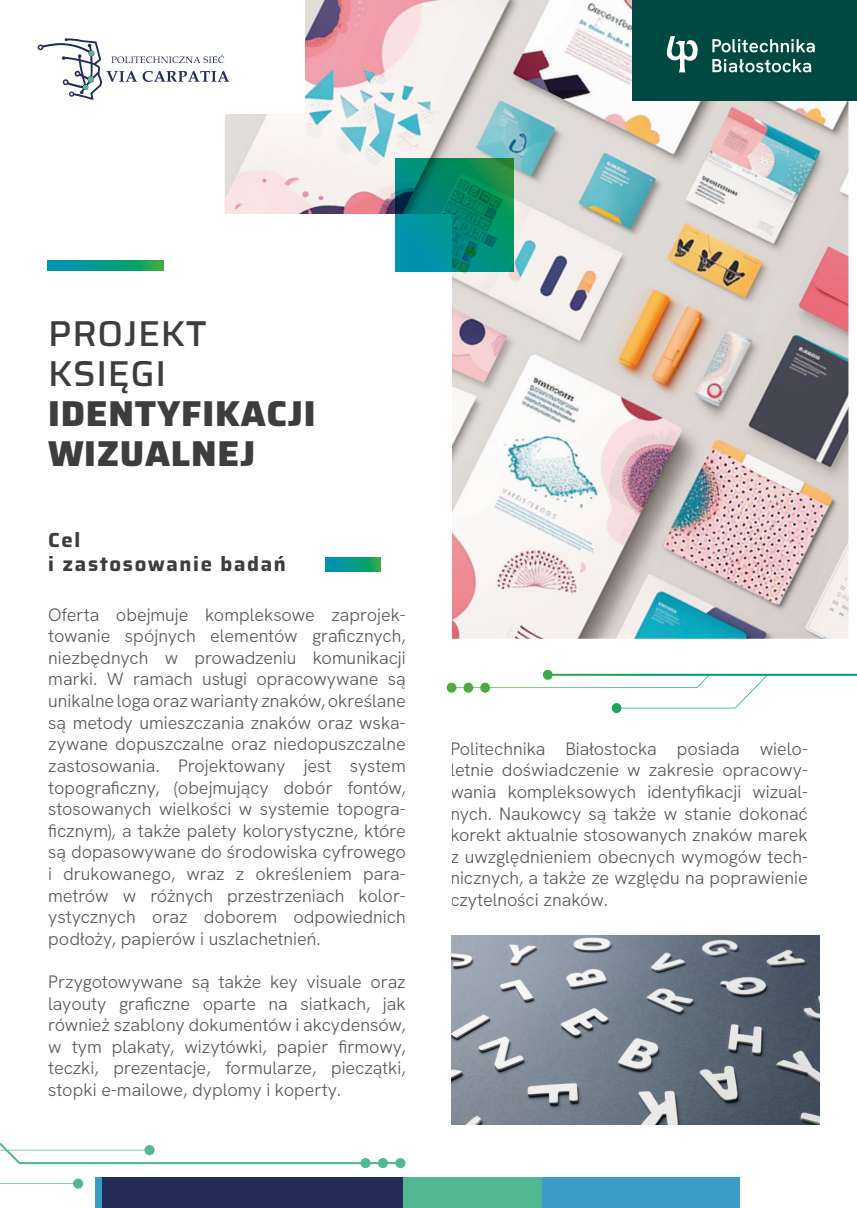
<style>
.page{position:relative;width:857px;height:1208px;background:#fff}
.page>*{position:absolute;margin:0;border:0;box-sizing:border-box;transform-origin:0 0}
.t1{font:800 36px/40px "Saira";letter-spacing:.02em;color:#3d3d3c}
.t2{font:500 36px "Saira";letter-spacing:.02em;color:#3d3d3c}
.t3{font:700 20.4px "Saira";letter-spacing:.08em;color:#3d3d3c}
.t4{font:300 18px/21.6px "Hanken Grotesk";color:#575756;text-align:justify}
</style>
<div class="page">
<img style="left:225px;top:0;width:623px;height:639px">
<div style="left:0;top:0;width:304px;height:113px;background:#fff"></div>
<svg style="left:0;top:1143px;width:405px;height:45px"></svg>
<div style="left:95px;top:1177px;width:644px;height:31px;background:#3b9cc8"></div>
<div style="left:402px;top:1177px;width:139px;height:31px;background:#52b793"></div>
<div style="left:102px;top:1177px;width:300px;height:31px;background:#242c57"></div>
<div style="left:632px;top:0;width:224px;height:100px;background:#004943"></div>
<svg style="left:38px;top:38px;width:191px;height:62px"></svg>
<svg style="left:712px;top:59px;width:98px;height:13px"></svg>
<svg style="left:712px;top:39px;width:102px;height:13px"></svg>
<svg style="left:666px;top:36px;width:31px;height:37px"></svg>
<div style="left:0;top:214px;width:451px;height:443px;background:#fff"></div>
<svg style="left:48px;top:261px;width:115px;height:9px"></svg>
<svg style="left:326px;top:558px;width:54px;height:14px"></svg>
<img style="left:451px;top:935px;width:368px;height:190px">
<svg style="left:395px;top:159px;width:118px;height:113px;background:#038875"></svg>
<svg style="left:446px;top:670px;width:410px;height:43px"></svg>
<p class="t2" style="left:48px;top:306px;width:160px">PROJEKT</p>
<p class="t2" style="left:48px;top:346px;width:119px">KSIĘGI</p>
<p class="t1" style="left:48px;top:393px;width:269px">IDENTYFIKACJI<br>WIZUALNEJ</p>
<p class="t3" style="left:48px;top:524px;width:34px">Cel</p>
<p class="t3" style="left:48px;top:548px;width:239px">i zastosowanie badań</p>
<p class="t4" style="left:48px;top:603px;width:359px">Oferta obejmuje kompleksowe zaprojek&shy;towanie spójnych elementów graficznych, niezbędnych w prowadzeniu komunikacji marki. W ramach usługi opracowywane są unikalne loga oraz warianty znaków, określane są metody umieszczania znaków oraz wska&shy;zywane dopuszczalne oraz niedopuszczalne zastosowania. Projektowany jest system topograficzny, (obejmujący dobór fontów, stosowanych wielkości w systemie topogra&shy;ficznym), a także palety kolorystyczne, które są dopasowywane do środowiska cyfrowego i drukowanego, wraz z określeniem para&shy;metrów w różnych przestrzeniach kolor&shy;ystycznych oraz doborem odpowiednich podłoży, papierów i uszlachetnień.</p>
<p class="t4" style="left:48px;top:970px;width:359px">Przygotowywane są także key visuale oraz layouty graficzne oparte na siatkach, jak również szablony dokumentów i akcydensów, w tym plakaty, wizytówki, papier firmowy, teczki, prezentacje, formularze, pieczątki, stopki e-mailowe, dyplomy i koperty.</p>
<p class="t4" style="left:450px;top:737px;width:359px">Politechnika Białostocka posiada wielo&shy;letnie doświadczenie w zakresie opracowy&shy;wania kompleksowych identyfikacji wizual&shy;nych. Naukowcy są także w stanie dokonać korekt aktualnie stosowanych znaków marek z uwzględnieniem obecnych wymogów tech&shy;nicznych, a także ze względu na poprawienie czytelności znaków.</p>
</div>
